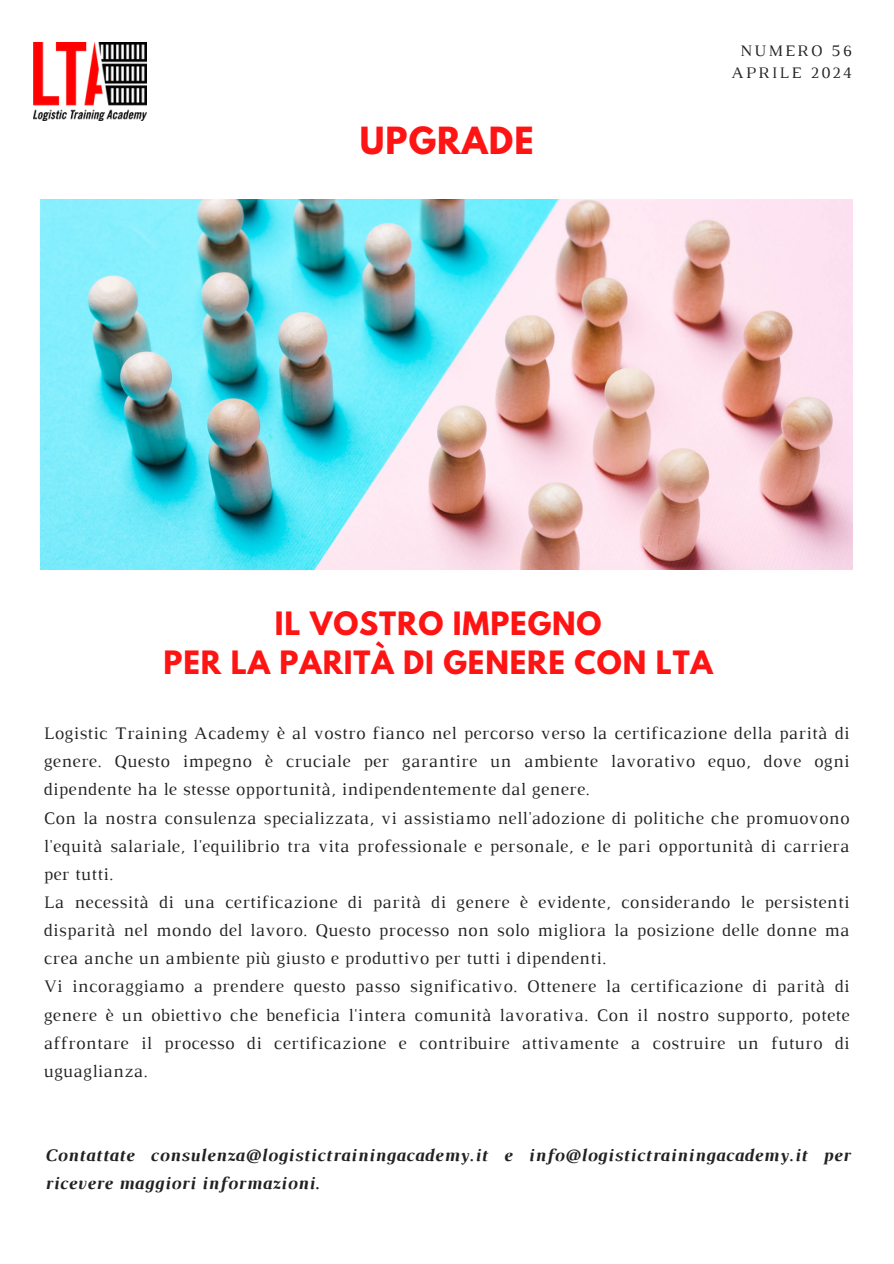
<style>
.page{position:relative;width:894px;height:1264px;background:#fff}
.page>*{position:absolute;margin:0;border:0;box-sizing:border-box;transform-origin:0 0}
.t1{font:700 33.15px "League Spartan";letter-spacing:.03em;color:#ff1414}
.t2{font:700 28.5px/39.3px "League Spartan";letter-spacing:.03em;color:#ff1414;text-align:center}
.t3{font:18px/28.2px "Luthier";letter-spacing:.02em;color:#222;text-align:justify}
.t4{font:italic 700 18px/28.2px "Luthier";letter-spacing:.02em;color:#222}
.t5{font:16.35px/22.5px "Luthier";letter-spacing:.14em;color:#222;text-align:center}
</style>
<div class="page">
<img style="left:33px;top:43px;width:114px;height:78px">
<img style="left:41px;top:200px;width:811px;height:369px">
<h1 class="t1" style="left:360px;top:125px;width:175px">UPGRADE</h1>
<p class="t5" style="left:731px;top:41px;width:122px">NUMERO 56<br>APRILE 2024</p>
<p class="t2" style="left:163px;top:607px;width:550px">IL VOSTRO IMPEGNO<br>PER LA PARITÀ DI GENERE CON LTA</p>
<h2 class="t3" style="left:44px;top:720px;width:806px">Logistic Training Academy è al vostro fianco nel percorso verso la certificazione della parità di genere. Questo impegno è cruciale per garantire un ambiente lavorativo equo, dove ogni dipendente ha le stesse opportunità, indipendentemente dal genere.</h2>
<p class="t3" style="left:44px;top:805px;width:806px">Con la nostra consulenza specializzata, vi assistiamo nell'adozione di politiche che promuovono l'equità salariale, l'equilibrio tra vita professionale e personale, e le pari opportunità di carriera per tutti.</p>
<p class="t3" style="left:44px;top:889px;width:806px">La necessità di una certificazione di parità di genere è evidente, considerando le persistenti disparità nel mondo del lavoro. Questo processo non solo migliora la posizione delle donne ma crea anche un ambiente più giusto e produttivo per tutti i dipendenti.</p>
<p class="t3" style="left:44px;top:973px;width:806px">Vi incoraggiamo a prendere questo passo significativo. Ottenere la certificazione di parità di genere è un obiettivo che beneficia l'intera comunità lavorativa. Con il nostro supporto, potete affrontare il processo di certificazione e contribuire attivamente a costruire un futuro di uguaglianza.</p>
<p class="t4" style="left:44px;top:1142px;width:806px">Contattate consulenza@logistictrainingacademy.it e info@logistictrainingacademy.it per ricevere maggiori informazioni.</p>
</div>
